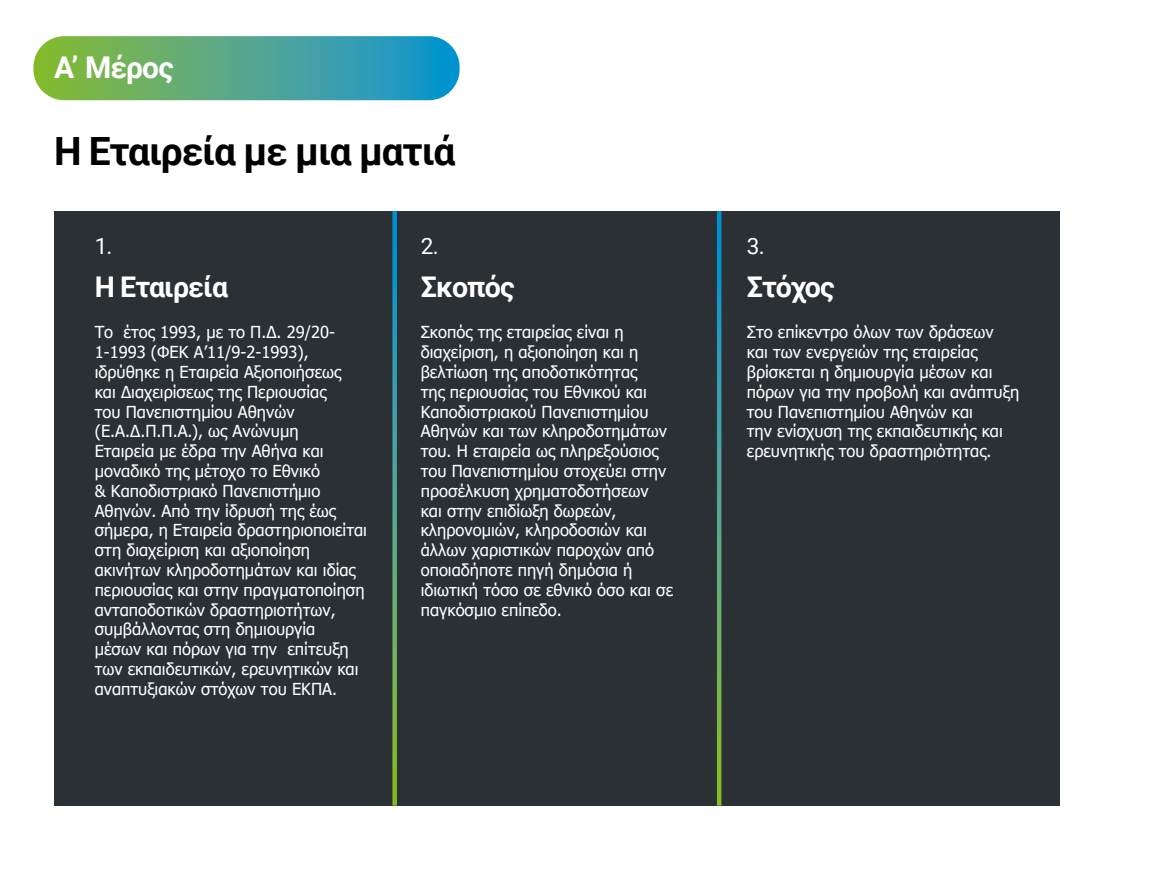
<style>
.page{position:relative;width:1149px;height:893px;background:#fff}
.page>*{position:absolute;margin:0;border:0;box-sizing:border-box;transform-origin:0 0}
.t1{font:700 38.85px "Roboto";letter-spacing:-.03em;color:#000}
.t2{font:700 30px "Roboto";letter-spacing:-.03em;color:#fff}
.t3{font:700 28.5px "Roboto";letter-spacing:-.03em;color:#fff}
.t4{font:22.5px "Roboto";color:#fff}
.t5{font:16.5px/19.8px "Tahoma";color:#fff}
</style>
<div class="page">
<svg style="left:33px;top:36px;width:426px;height:64px;background:#55aa8d"></svg>
<div style="left:54px;top:211px;width:1005px;height:595px;background:#2b3035"></div>
<svg style="left:392px;top:211px;width:5px;height:595px;background:#499a7f"></svg>
<svg style="left:717px;top:211px;width:4px;height:595px;background:#4da687"></svg>
<h2 class="t2" style="left:54px;top:46px;width:121px">Α’ Μέρος</h2>
<h1 class="t1" style="left:54px;top:124px;width:402px">Η Εταιρεία με μια ματιά</h1>
<h3 class="t4" style="left:95px;top:230px;width:19px">1.</h3>
<h3 class="t3" style="left:95px;top:267px;width:135px">Η Εταιρεία</h3>
<p class="t5" style="left:95px;top:323px;width:274px">Το έτος 1993, με το Π.Δ. 29/20-<br>1-1993 (ΦΕΚ Α’11/9-2-1993), ιδρύθηκε η Εταιρεία Αξιοποιήσεως<br>και Διαχειρίσεως της Περιουσίας<br>του Πανεπιστημίου Αθηνών (Ε.Α.Δ.Π.Π.Α.), ως Ανώνυμη<br>Εταιρεία με έδρα την Αθήνα και μοναδικό της μέτοχο το Εθνικό<br>&amp; Καποδιστριακό Πανεπιστήμιο<br>Αθηνών. Από την ίδρυσή της έως σήμερα, η Εταιρεία δραστηριοποιείται στη διαχείριση και αξιοποίηση ακινήτων κληροδοτημάτων και ιδίας περιουσίας και στην πραγματοποίηση ανταποδοτικών δραστηριοτήτων, συμβάλλοντας στη δημιουργία<br>μέσων και πόρων για την επίτευξη των εκπαιδευτικών, ερευνητικών και αναπτυξιακών στόχων του ΕΚΠΑ.</p>
<h3 class="t4" style="left:420px;top:230px;width:19px">2.</h3>
<h3 class="t3" style="left:420px;top:267px;width:95px">Σκοπός</h3>
<p class="t5" style="left:420px;top:323px;width:254px">Σκοπός της εταιρείας είναι η διαχείριση, η αξιοποίηση και η βελτίωση της αποδοτικότητας<br>της περιουσίας του Εθνικού και<br>Καποδιστριακού Πανεπιστημίου<br>Αθηνών και των κληροδοτημάτων του. Η εταιρεία ως πληρεξούσιος του Πανεπιστημίου στοχεύει στην προσέλκυση χρηματοδοτήσεων και στην επιδίωξη δωρεών, κληρονομιών, κληροδοσιών και άλλων χαριστικών παροχών από οποιαδήποτε πηγή δημόσια ή ιδιωτική τόσο σε εθνικό όσο και σε παγκόσμιο επίπεδο.</p>
<h3 class="t4" style="left:746px;top:230px;width:19px">3.</h3>
<h3 class="t3" style="left:746px;top:267px;width:89px">Στόχος</h3>
<p class="t5" style="left:746px;top:323px;width:274px">Στο επίκεντρο όλων των δράσεων<br>και των ενεργειών της εταιρείας βρίσκεται η δημιουργία μέσων και πόρων για την προβολή και ανάπτυξη του Πανεπιστημίου Αθηνών και<br>την ενίσχυση της εκπαιδευτικής και ερευνητικής του δραστηριότητας.</p>
</div>
